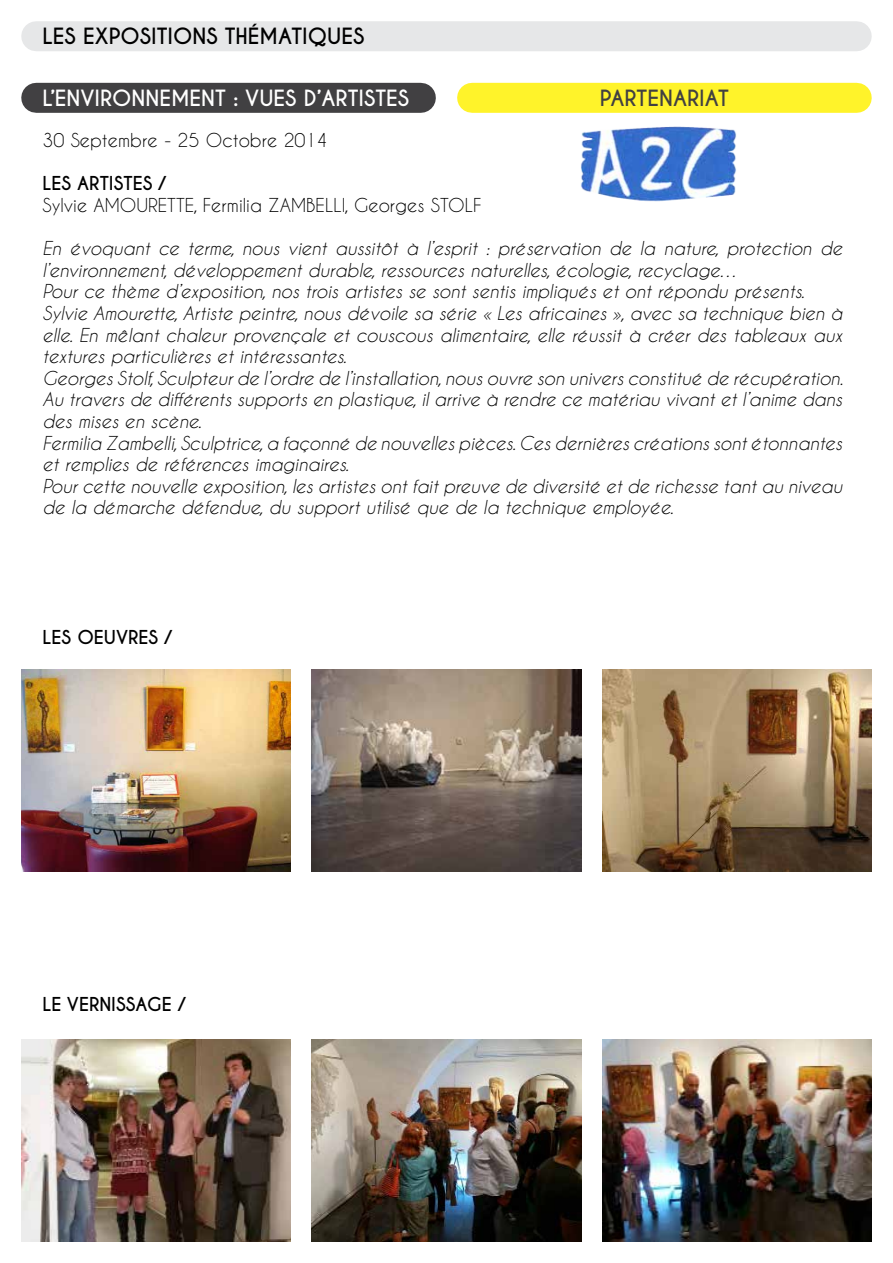
<style>
.page{position:relative;width:893px;height:1263px;background:#fff}
.page>*{position:absolute;margin:0;border:0;box-sizing:border-box;transform-origin:0 0}
.t1{font:700 21px "Caviar Dreams";color:#fff}
.t2{font:700 21px "Caviar Dreams";color:#000}
.t3{font:700 21px "Caviar Dreams";color:#414042}
.t4{font:italic 18px/21.6px "Caviar Dreams";color:#000}
.t5{font:18px "Caviar Dreams";color:#000}
.t6{font:700 18px "Caviar Dreams";color:#000}
</style>
<div class="page">
<div style="left:36px;top:83px;width:385px;height:30px;background:#414042"></div>
<div style="left:36px;top:21px;width:821px;height:30px;background:#e6e7e8"></div>
<div style="left:472px;top:83px;width:385px;height:30px;background:#fff32a"></div>
<img style="left:21px;top:669px;width:270px;height:202px">
<img style="left:312px;top:669px;width:269px;height:202px">
<img style="left:602px;top:669px;width:270px;height:202px">
<img style="left:602px;top:1040px;width:270px;height:202px">
<img style="left:312px;top:1040px;width:269px;height:202px">
<img style="left:21px;top:1040px;width:270px;height:202px">
<img style="left:581px;top:126px;width:156px;height:76px">
<p class="t2" style="left:43px;top:24px;width:323px">LES EXPOSITIONS THÉMATIQUES</p>
<p class="t1" style="left:43px;top:85px;width:66px">L’ENVIRONNE</p>
<p class="t1" style="left:171px;top:85px;width:32px">MENT</p>
<p class="t1" style="left:233px;top:85px;width:39px">: VUES</p>
<p class="t1" style="left:304px;top:85px;width:30px">D’ARTISTES</p>
<p class="t3" style="left:600px;top:85px;width:13px">PARTENARIAT</p>
<p class="t5" style="left:43px;top:129px;width:287px">30 Septembre - 25 Octobre 2014</p>
<p class="t6" style="left:43px;top:173px;width:10px">LES</p>
<p class="t6" style="left:77px;top:173px;width:11px">ARTISTES</p>
<p class="t6" style="left:159px;top:173px;width:9px">/</p>
<p class="t5" style="left:43px;top:194px;width:441px">Sylvie AMOURETTE, Fermilia ZAMBELLI, Georges STOLF</p>
<p class="t4" style="left:43px;top:237px;width:802px">En évoquant ce terme, nous vient aussitôt à l’esprit : préservation de la nature, protection de l’environnement, développement durable, ressources naturelles, écologie, recyclage…<br>Pour ce thème d’exposition, nos trois artistes se sont sentis impliqués et ont répondu présents.<br>Sylvie Amourette, Artiste peintre, nous dévoile sa série « Les africaines », avec sa technique bien à elle. En mêlant chaleur provençale et couscous alimentaire, elle réussit à créer des tableaux aux textures particulières et intéressantes.<br>Georges Stolf, Sculpteur de l’ordre de l’installation, nous ouvre son univers constitué de récupération.<br>Au travers de différents supports en plastique, il arrive à rendre ce matériau vivant et l’anime dans des mises en scène.<br>Fermilia Zambelli, Sculptrice, a façonné de nouvelles pièces. Ces dernières créations sont étonnantes et remplies de références imaginaires.<br>Pour cette nouvelle exposition, les artistes ont fait preuve de diversité et de richesse tant au niveau de la démarche défendue, du support utilisé que de la technique employée.</p>
<p class="t6" style="left:43px;top:626px;width:10px">LES</p>
<p class="t6" style="left:77px;top:626px;width:14px">OEU</p>
<p class="t6" style="left:116px;top:626px;width:23px">VRES</p>
<p class="t6" style="left:164px;top:626px;width:9px">/</p>
<p class="t6" style="left:43px;top:993px;width:48px">LE VERNISSAGE</p>
<p class="t6" style="left:178px;top:993px;width:9px">/</p>
</div>
